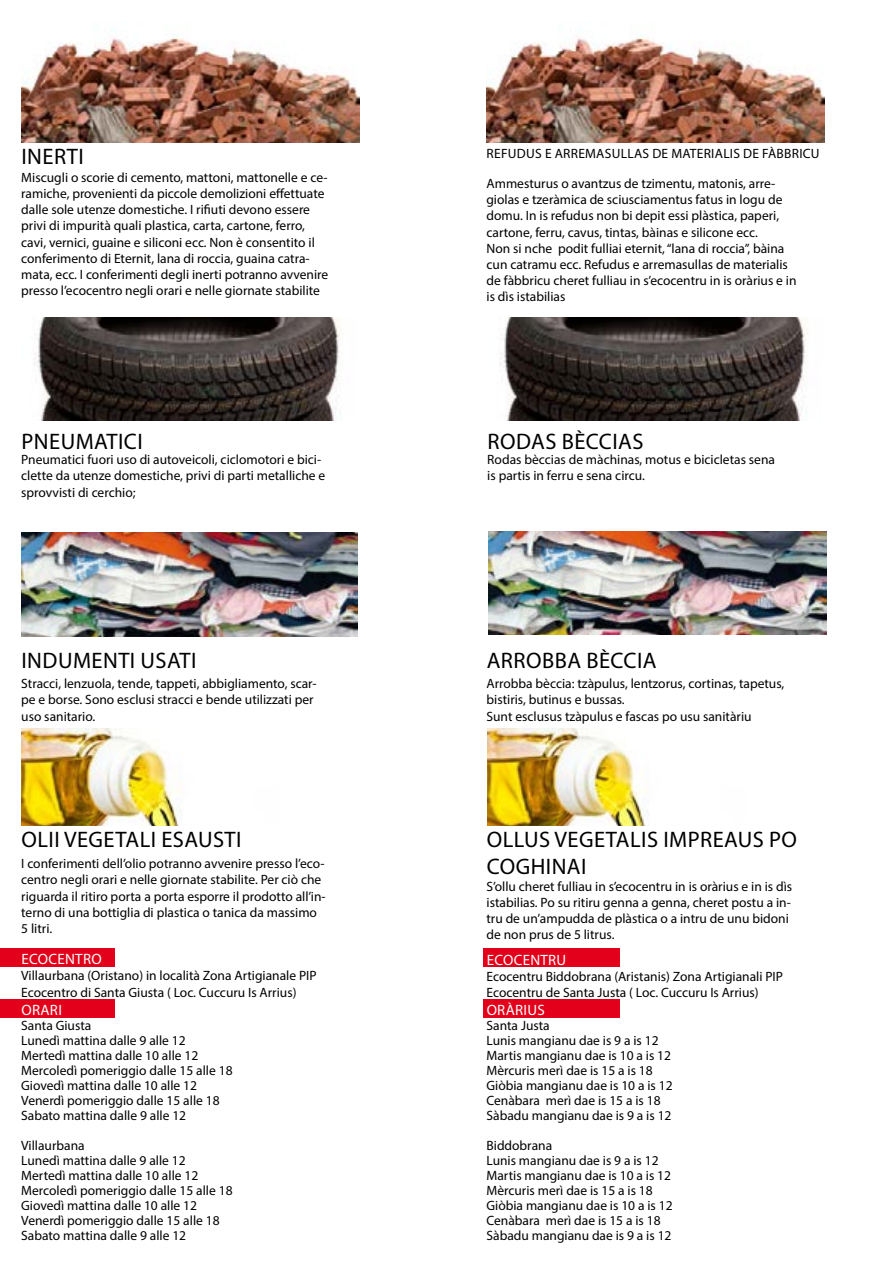
<style>
.page{position:relative;width:893px;height:1263px;background:#fff}
.page>*{position:absolute;margin:0;border:0;box-sizing:border-box;transform-origin:0 0}
.t1{font:22.5px/27px "Myriad Pro";letter-spacing:.02em;color:#000}
.t2{font:15px "Myriad Pro";letter-spacing:.02em;color:#fff}
.t3{font:13.5px/16.2px "Myriad Pro";color:#000}
.t4{font:13.5px "Myriad Pro";letter-spacing:.02em;color:#000}
</style>
<div class="page">
<div style="left:0;top:948px;width:115px;height:19px;background:#e2001a"></div>
<div style="left:0;top:999px;width:115px;height:19px;background:#e2001a"></div>
<div style="left:484px;top:948px;width:136px;height:19px;background:#e2001a"></div>
<div style="left:484px;top:999px;width:136px;height:19px;background:#e2001a"></div>
<img style="left:34px;top:318px;width:308px;height:103px">
<img style="left:500px;top:318px;width:308px;height:103px">
<img style="left:21px;top:37px;width:339px;height:105px">
<img style="left:486px;top:37px;width:339px;height:105px">
<img style="left:21px;top:533px;width:337px;height:103px">
<img style="left:488px;top:532px;width:339px;height:103px">
<img style="left:21px;top:729px;width:160px;height:97px">
<img style="left:487px;top:729px;width:161px;height:97px">
<h1 class="t1" style="left:21px;top:142px;width:64px">INERTI</h1>
<p class="t4" style="left:487px;top:146px;width:334px">REFUDUS E ARREMASULLAS DE MATERIALIS DE FÀBBRICU</p>
<p class="t3" style="left:21px;top:169px;width:309px">Miscugli o scorie di cemento, mattoni, mattonelle e ce&shy;ramiche, provenienti da piccole demolizioni effettuate dalle sole utenze domestiche. I rifiuti devono essere privi di impurità quali plastica, carta, cartone, ferro, cavi, vernici, guaine e siliconi ecc. Non è consentito il conferimento di Eternit, lana di roccia, guaina catra&shy;mata, ecc. I conferimenti degli inerti potranno avvenire presso l’ecocentro negli orari e nelle giornate stabilite</p>
<p class="t3" style="left:486px;top:175px;width:311px">Ammesturus o avantzus de tzimentu, matonis, arre&shy;giolas e tzeràmica de sciusciamentus fatus in logu de domu. In is refudus non bi depit essi plàstica, paperi, cartone, ferru, cavus, tintas, bàinas e silicone ecc.<br>Non si nche podit fulliai eternit, “lana di roccia”, bàina cun catramu ecc. Refudus e arremasullas de materialis de fàbbricu cheret fulliau in s’ecocentru in is oràrius e in is dìs istabilias</p>
<h1 class="t1" style="left:21px;top:427px;width:123px">PNEUMATICI</h1>
<h1 class="t1" style="left:488px;top:427px;width:158px">RODAS BÈCCIAS</h1>
<p class="t3" style="left:21px;top:451px;width:306px">Pneumatici fuori uso di autoveicoli, ciclomotori e bici&shy;clette da utenze domestiche, privi di parti metalliche e sprovvisti di cerchio;</p>
<p class="t3" style="left:487px;top:451px;width:289px">Rodas bèccias de màchinas, motus e bicicletas sena is partis in ferru e sena circu.</p>
<h1 class="t1" style="left:21px;top:647px;width:177px">INDUMENTI USATI</h1>
<h1 class="t1" style="left:487px;top:647px;width:171px">ARROBBA BÈCCIA</h1>
<p class="t3" style="left:21px;top:675px;width:297px">Stracci, lenzuola, tende, tappeti, abbigliamento, scar&shy;pe e borse. Sono esclusi stracci e bende utilizzati per uso sanitario.</p>
<p class="t3" style="left:486px;top:675px;width:299px">Arrobba bèccia: tzàpulus, lentzorus, cortinas, tapetus, bistiris, butinus e bussas.<br>Sunt esclusus tzàpulus e fascas po usu sanitàriu</p>
<h1 class="t1" style="left:21px;top:826px;width:222px">OLII VEGETALI ESAUSTI</h1>
<h1 class="t1" style="left:487px;top:826px;width:312px">OLLUS VEGETALIS IMPREAUS PO<br>COGHINAI</h1>
<p class="t3" style="left:486px;top:878px;width:307px">S’ollu cheret fulliau in s’ecocentru in is oràrius e in is dìs istabilias. Po su ritiru genna a genna, cheret postu a in&shy;tru de un’ampudda de plàstica o a intru de unu bidoni de non prus de 5 litrus.</p>
<p class="t3" style="left:21px;top:855px;width:306px">I conferimenti dell’olio potranno avvenire presso l’eco&shy;centro negli orari e nelle giornate stabilite. Per ciò che riguarda il ritiro porta a porta esporre il prodotto all’in&shy;terno di una bottiglia di plastica o tanica da massimo 5 litri.</p>
<p class="t2" style="left:21px;top:950px;width:82px">ECOCENTRO</p>
<p class="t3" style="left:21px;top:967px;width:297px">Villaurbana (Oristano) in località Zona Artigianale PIP<br>Ecocentro di Santa Giusta ( Loc. Cuccuru Is Arrius)</p>
<p class="t2" style="left:21px;top:1000px;width:42px">ORARI</p>
<p class="t3" style="left:21px;top:1017px;width:213px;line-height:15px">Santa Giusta<br>Lunedì mattina dalle 9 alle 12<br>Mertedì mattina dalle 10 alle 12<br>Mercoledì pomeriggio dalle 15 alle 18<br>Giovedì mattina dalle 10 alle 12<br>Venerdì pomeriggio dalle 15 alle 18<br>Sabato mattina dalle 9 alle 12</p>
<p class="t3" style="left:21px;top:1137px;width:213px;line-height:15px">Villaurbana<br>Lunedì mattina dalle 9 alle 12<br>Mertedì mattina dalle 10 alle 12<br>Mercoledì pomeriggio dalle 15 alle 18<br>Giovedì mattina dalle 10 alle 12<br>Venerdì pomeriggio dalle 15 alle 18<br>Sabato mattina dalle 9 alle 12</p>
<p class="t2" style="left:487px;top:950px;width:81px">ECOCENTRU</p>
<p class="t3" style="left:486px;top:968px;width:298px">Ecocentru Biddobrana (Aristanis) Zona Artigianali PIP<br>Ecocentru de Santa Justa ( Loc. Cuccuru Is Arrius)</p>
<p class="t2" style="left:487px;top:1001px;width:60px">ORÀRIUS</p>
<p class="t3" style="left:486px;top:1018px;width:188px;line-height:15px">Santa Justa<br>Lunis mangianu dae is 9 a is 12<br>Martis mangianu dae is 10 a is 12<br>Mèrcuris merì dae is 15 a is 18<br>Giòbia mangianu dae is 10 a is 12<br>Cenàbara merì dae is 15 a is 18<br>Sàbadu mangianu dae is 9 a is 12</p>
<p class="t3" style="left:486px;top:1138px;width:188px;line-height:15px">Biddobrana<br>Lunis mangianu dae is 9 a is 12<br>Martis mangianu dae is 10 a is 12<br>Mèrcuris merì dae is 15 a is 18<br>Giòbia mangianu dae is 10 a is 12<br>Cenàbara merì dae is 15 a is 18<br>Sàbadu mangianu dae is 9 a is 12</p>
</div>
